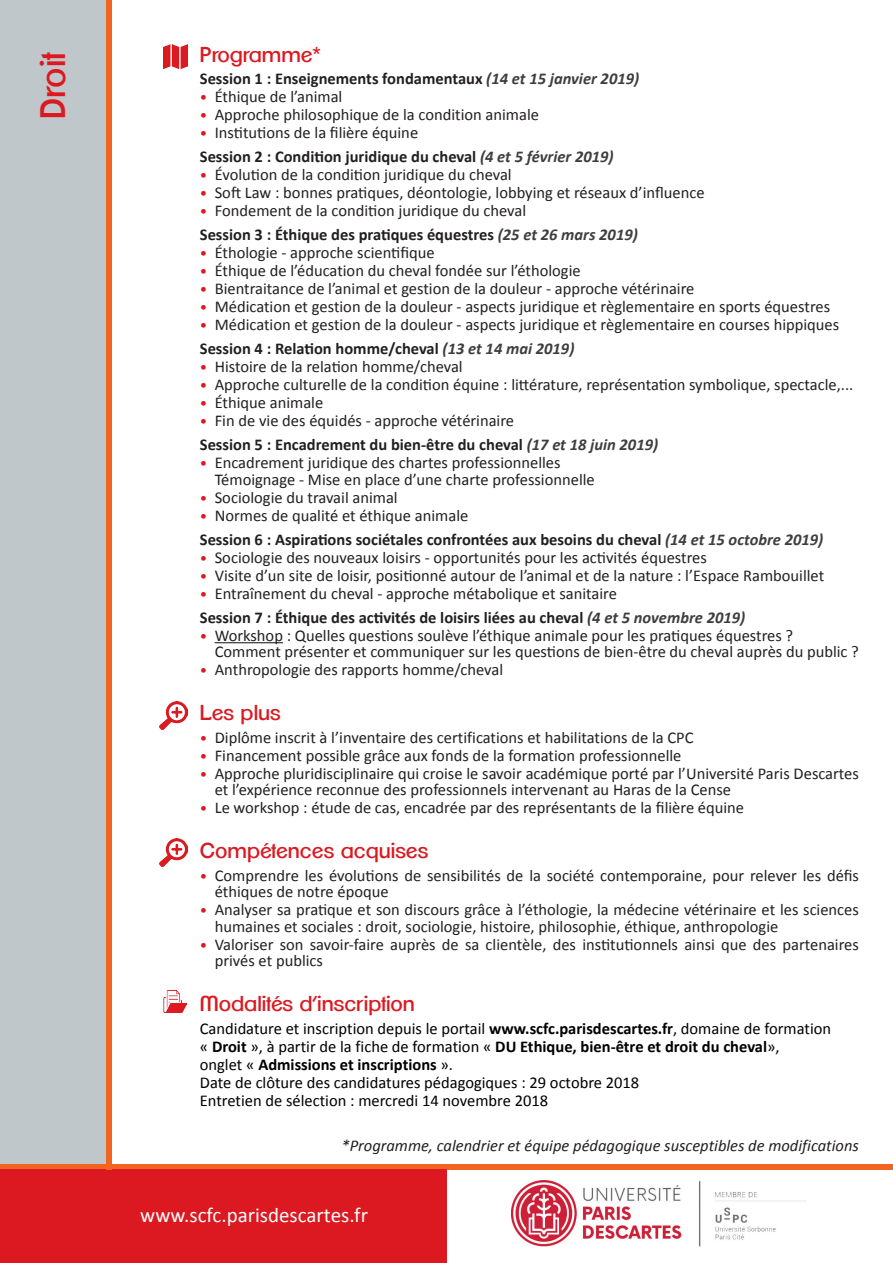
<style>
.page{position:relative;width:893px;height:1263px;background:#fff}
.page>*{position:absolute;margin:0;border:0;box-sizing:border-box;transform-origin:0 0}
.t1{font:34.5px "Clemente P Dai";letter-spacing:.01em;color:#dc1820}
.t2{font:21px "Clemente P Dai";color:#dc1820}
.t3{font:21px "Calibri";color:#fff}
.t4{font:16.5px/16.5px "Calibri";color:#231f20}
.t5{font:700 16.5px "Calibri";color:#231f20}
.t6{font:16.5px "Calibri";color:#000}
.t7{font:700 16.5px "Calibri";color:#000}
.t8{font:italic 16.5px "Calibri";color:#231f20}
.s1{font-style:italic;color:#3e3e3f}
.s2{font-size:15px;color:#dc1820}
.s3{font-weight:700}
.s4{font-weight:400}
</style>
<div class="page">
<div style="left:0;top:0;width:108px;height:1164px;background:#c0c7ca"></div>
<div style="left:0;top:1164px;width:893px;height:5px;background:#f36421"></div>
<div style="left:0;top:1169px;width:446px;height:94px;background:#dc1820"></div>
<div style="left:106px;top:0;width:6px;height:1170px;background:#f36421"></div>
<hr style="left:215px;top:642px;width:68px;height:1px;background:#231f20">
<img style="left:164px;top:991px;width:23px;height:21px">
<img style="left:163px;top:45px;width:24px;height:23px">
<img style="left:159px;top:702px;width:28px;height:27px">
<img style="left:159px;top:839px;width:28px;height:27px">
<img style="left:511px;top:1180px;width:295px;height:67px">
<p class="t1" style="left:32px;top:119px;width:69px;rotate:-90deg">Droit</p>
<p class="t2" style="left:200px;top:42px;width:122px">Programme*</p>
<p class="t5" style="left:200px;top:68px;width:441px">Session 1 : Enseignements fondamentaux <span class="s1">(14 et 15 janvier 2019)</span></p>
<p class="t4" style="left:200px;top:89px;width:144px"><span class="s2">•</span> Éthique de l’animal</p>
<p class="t4" style="left:200px;top:107px;width:341px"><span class="s2">•</span> Approche philosophique de la condition animale</p>
<p class="t4" style="left:200px;top:125px;width:220px"><span class="s2">•</span> Institutions de la filière équine</p>
<p class="t5" style="left:200px;top:146px;width:415px">Session 2 : Condition juridique du cheval <span class="s1">(4 et 5 février 2019)</span></p>
<p class="t4" style="left:200px;top:167px;width:313px"><span class="s2">•</span> Évolution de la condition juridique du cheval</p>
<p class="t4" style="left:200px;top:185px;width:506px"><span class="s2">•</span> Soft Law : bonnes pratiques, déontologie, lobbying et réseaux d’influence</p>
<p class="t4" style="left:200px;top:203px;width:328px"><span class="s2">•</span> Fondement de la condition juridique du cheval</p>
<p class="t5" style="left:200px;top:224px;width:440px">Session 3 : Éthique des pratiques équestres <span class="s1">(25 et 26 mars 2019)</span></p>
<p class="t4" style="left:200px;top:245px;width:236px"><span class="s2">•</span> Éthologie - approche scientifique</p>
<p class="t4" style="left:200px;top:263px;width:382px"><span class="s2">•</span> Éthique de l’éducation du cheval fondée sur l’éthologie</p>
<p class="t4" style="left:200px;top:281px;width:496px"><span class="s2">•</span> Bientraitance de l’animal et gestion de la douleur - approche vétérinaire</p>
<p class="t4" style="left:200px;top:299px;width:632px"><span class="s2">•</span> Médication et gestion de la douleur - aspects juridique et règlementaire en sports équestres</p>
<p class="t4" style="left:200px;top:317px;width:641px"><span class="s2">•</span> Médication et gestion de la douleur - aspects juridique et règlementaire en courses hippiques</p>
<p class="t5" style="left:200px;top:338px;width:376px">Session 4 : Relation homme/cheval <span class="s1">(13 et 14 mai 2019)</span></p>
<p class="t4" style="left:200px;top:359px;width:264px"><span class="s2">•</span> Histoire de la relation homme/cheval</p>
<p class="t4" style="left:200px;top:377px;width:655px"><span class="s2">•</span> Approche culturelle de la condition équine : littérature, représentation symbolique, spectacle,...</p>
<p class="t4" style="left:200px;top:395px;width:125px"><span class="s2">•</span> Éthique animale</p>
<p class="t4" style="left:200px;top:413px;width:316px"><span class="s2">•</span> Fin de vie des équidés - approche vétérinaire</p>
<p class="t5" style="left:200px;top:434px;width:460px">Session 5 : Encadrement du bien-être du cheval <span class="s1">(17 et 18 juin 2019)</span></p>
<p class="t4" style="left:200px;top:455px;width:362px"><span class="s2">•</span> Encadrement juridique des chartes professionnelles</p>
<p class="t4" style="left:215px;top:471px;width:382px">Témoignage - Mise en place d’une charte professionnelle</p>
<p class="t4" style="left:200px;top:489px;width:199px"><span class="s2">•</span> Sociologie du travail animal</p>
<p class="t4" style="left:200px;top:507px;width:270px"><span class="s2">•</span> Normes de qualité et éthique animale</p>
<p class="t5" style="left:200px;top:529px;width:625px">Session 6 : Aspirations sociétales confrontées aux besoins du cheval <span class="s1">(14 et 15 octobre 2019)</span></p>
<p class="t4" style="left:200px;top:549px;width:508px"><span class="s2">•</span> Sociologie des nouveaux loisirs - opportunités pour les activités équestres</p>
<p class="t4" style="left:200px;top:567px;width:626px"><span class="s2">•</span> Visite d’un site de loisir, positionné autour de l’animal et de la nature : l’Espace Rambouillet</p>
<p class="t4" style="left:200px;top:585px;width:419px"><span class="s2">•</span> Entraînement du cheval - approche métabolique et sanitaire</p>
<p class="t5" style="left:200px;top:607px;width:547px">Session 7 : Éthique des activités de loisirs liées au cheval <span class="s1">(4 et 5 novembre 2019)</span></p>
<p class="t4" style="left:200px;top:627px;width:595px"><span class="s2">•</span> Workshop : Quelles questions soulève l’éthique animale pour les pratiques équestres ?</p>
<p class="t4" style="left:215px;top:644px;width:646px">Comment présenter et communiquer sur les questions de bien-être du cheval auprès du public ?</p>
<p class="t4" style="left:200px;top:662px;width:305px"><span class="s2">•</span> Anthropologie des rapports homme/cheval</p>
<p class="t2" style="left:200px;top:700px;width:82px">Les plus</p>
<p class="t4" style="left:200px;top:729px;width:495px"><span class="s2">•</span> Diplôme inscrit à l’inventaire des certifications et habilitations de la CPC</p>
<p class="t4" style="left:200px;top:747px;width:483px"><span class="s2">•</span> Financement possible grâce aux fonds de la formation professionnelle</p>
<p class="t4" style="left:215px;top:765px;width:646px;text-indent:-15px"><span class="s2">•</span> Approche pluridisciplinaire qui croise le savoir académique porté par l’Université Paris Descartes et l’expérience reconnue des professionnels intervenant au Haras de la Cense</p>
<p class="t4" style="left:200px;top:800px;width:546px"><span class="s2">•</span> Le workshop : étude de cas, encadrée par des représentants de la filière équine</p>
<p class="t2" style="left:200px;top:838px;width:230px">Compétences acquises</p>
<p class="t4" style="left:215px;top:867px;width:646px;text-indent:-15px"><span class="s2">•</span> Comprendre les évolutions de sensibilités de la société contemporaine, pour relever les défis éthiques de notre époque</p>
<p class="t4" style="left:215px;top:902px;width:646px;text-indent:-15px"><span class="s2">•</span> Analyser sa pratique et son discours grâce à l’éthologie, la médecine vétérinaire et les sciences humaines et sociales : droit, sociologie, histoire, philosophie, éthique, anthropologie</p>
<p class="t4" style="left:215px;top:936px;width:646px;text-indent:-15px"><span class="s2">•</span> Valoriser son savoir-faire auprès de sa clientèle, des institutionnels ainsi que des partenaires privés et publics</p>
<p class="t2" style="left:200px;top:991px;width:217px">Modalités d’inscription</p>
<p class="t6" style="left:200px;top:1018px;width:633px">Candidature et inscription depuis le portail <span class="s3">www.scfc.parisdescartes.fr</span>, domaine de formation</p>
<p class="t7" style="left:200px;top:1036px;width:581px"><span class="s4">«</span> Droit <span class="s4">», à partir de la fiche de formation «</span> DU Ethique, bien-être et droit du cheval<span class="s4">»,</span></p>
<p class="t7" style="left:200px;top:1054px;width:255px"><span class="s4">onglet «</span> Admissions et inscriptions <span class="s4">».</span></p>
<p class="t6" style="left:200px;top:1072px;width:441px">Date de clôture des candidatures pédagogiques : 29 octobre 2018</p>
<p class="t6" style="left:200px;top:1090px;width:350px">Entretien de sélection : mercredi 14 novembre 2018</p>
<p class="t8" style="left:341px;top:1134px;width:519px">*Programme, calendrier et équipe pédagogique susceptibles de modifications</p>
<p class="t3" style="left:140px;top:1202px;width:229px">www.scfc.parisdescartes.fr</p>
</div>
